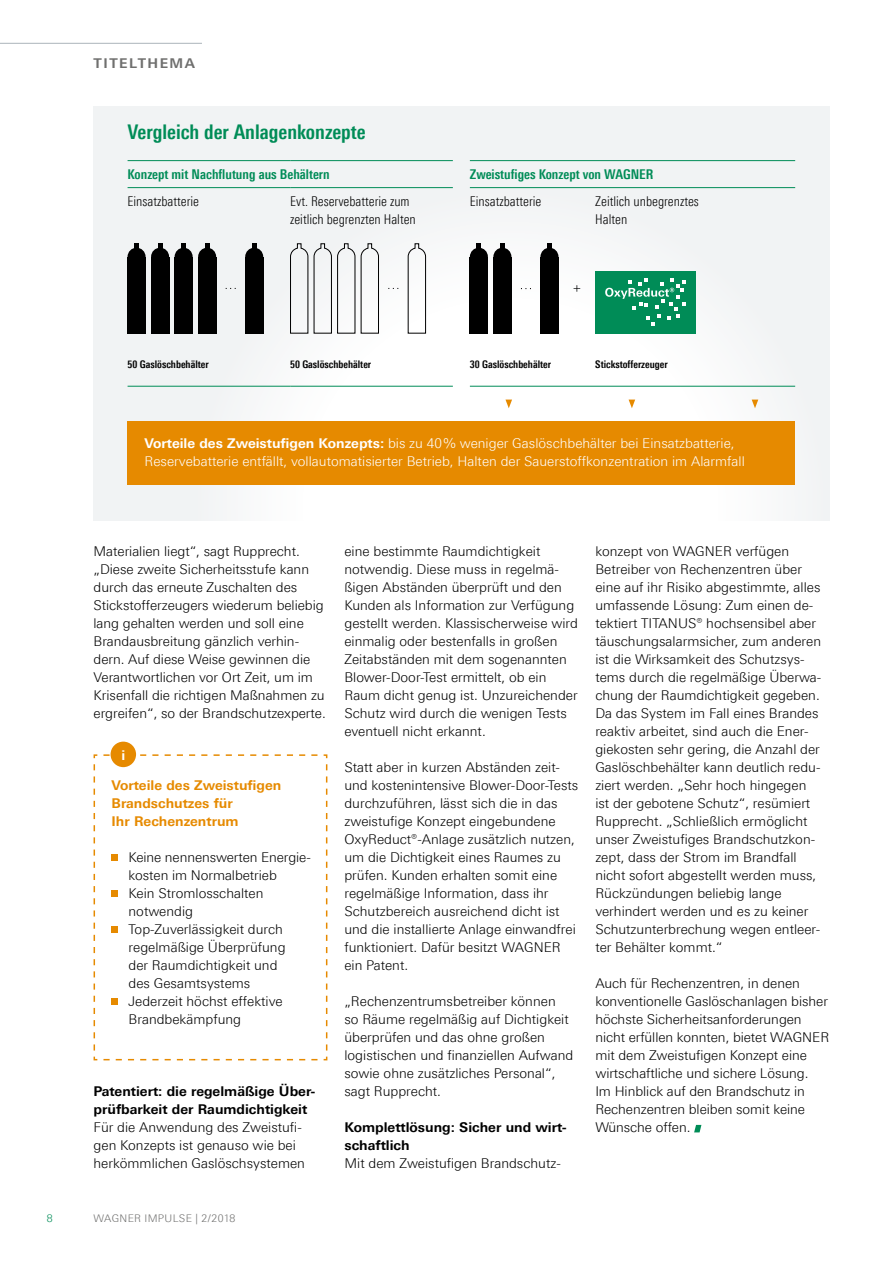
<style>
.page{position:relative;width:893px;height:1263px;background:#fff}
.page>*{position:absolute;margin:0;border:0;box-sizing:border-box;transform-origin:0 0}
.t1{font:700 condensed 20.25px "LT Univers";color:#008c57}
.t2{font:300 13.5px/18px "LT Univers Basic";color:#000}
.t3{font:300 13.5px/18px "LT Univers Basic";color:#fff}
.t4{font:300 condensed 13.5px/18px "LT Univers";color:#000}
.t5{font:700 13.5px/18px "LT Univers Basic";color:#000}
.t6{font:700 condensed 13.5px "LT Univers";color:#008c57}
.t7{font:700 13.5px/18px "LT Univers Basic";color:#e68a00}
.t8{font:700 13.5px "LT Univers Basic";letter-spacing:.115em;color:#6f6f6e}
.t9{font:700 13.5px "LT Univers Basic";color:#fff}
.t10{font:700 condensed 10.5px "LT Univers";color:#000}
.t11{font:300 10.5px "LT Univers Basic";letter-spacing:.03em;color:#6f6f6e}
.t12{font:300 10.5px "LT Univers Basic";color:#008c57}
.s1{font-weight:700}
</style>
<div class="page">
<hr style="left:0;top:43px;width:202px;height:1px;background:#abb4ba">
<svg style="left:694px;top:1125px;width:7px;height:7px"></svg>
<div style="left:94px;top:106px;width:735px;height:414px;background:linear-gradient(to right,#f2f3f3,#f7f8f7)"></div>
<svg style="left:93px;top:754px;width:235px;height:307px"></svg>
<div style="left:112px;top:854px;width:6px;height:7px;background:#e68a00"></div>
<div style="left:112px;top:890px;width:6px;height:7px;background:#e68a00"></div>
<div style="left:112px;top:926px;width:6px;height:7px;background:#e68a00"></div>
<div style="left:112px;top:998px;width:6px;height:7px;background:#e68a00"></div>
<div style="left:111px;top:742px;width:25px;height:25px;background:#e68a00;border-radius:50%"></div>
<hr style="left:128px;top:160px;width:162px;height:1px;background:#008c57">
<hr style="left:290px;top:160px;width:163px;height:1px;background:#008c57">
<hr style="left:128px;top:187px;width:162px;height:1px;background:#008c57">
<hr style="left:290px;top:187px;width:163px;height:1px;background:#008c57">
<hr style="left:128px;top:386px;width:162px;height:1px;background:#008c57">
<hr style="left:290px;top:386px;width:163px;height:1px;background:#008c57">
<hr style="left:470px;top:160px;width:325px;height:1px;background:#008c57">
<hr style="left:470px;top:187px;width:325px;height:1px;background:#008c57">
<hr style="left:470px;top:386px;width:325px;height:1px;background:#008c57">
<div style="left:128px;top:257px;width:18px;height:76px;background:#000"></div>
<div style="left:134px;top:243px;width:5px;height:82px;background:#000"></div>
<div style="left:128px;top:248px;width:18px;height:18px;background:#000;border-radius:50%"></div>
<div style="left:151px;top:257px;width:18px;height:76px;background:#000"></div>
<hr style="left:158px;top:243px;width:4px;height:82px;background:#000">
<div style="left:151px;top:248px;width:18px;height:18px;background:#000;border-radius:50%"></div>
<div style="left:175px;top:257px;width:18px;height:76px;background:#000"></div>
<div style="left:181px;top:243px;width:5px;height:82px;background:#000"></div>
<div style="left:175px;top:248px;width:18px;height:18px;background:#000;border-radius:50%"></div>
<div style="left:198px;top:257px;width:18px;height:76px;background:#000"></div>
<hr style="left:205px;top:243px;width:4px;height:82px;background:#000">
<div style="left:198px;top:248px;width:18px;height:18px;background:#000;border-radius:50%"></div>
<div style="left:245px;top:257px;width:18px;height:76px;background:#000"></div>
<hr style="left:252px;top:243px;width:4px;height:82px;background:#000">
<div style="left:245px;top:248px;width:18px;height:18px;background:#000;border-radius:50%"></div>
<svg style="left:408px;top:243px;width:18px;height:91px"></svg>
<svg style="left:290px;top:243px;width:89px;height:91px"></svg>
<div style="left:595px;top:271px;width:101px;height:62px;background:#008c57"></div>
<svg style="left:605px;top:279px;width:81px;height:46px"></svg>
<div style="left:470px;top:257px;width:18px;height:76px;background:#000"></div>
<hr style="left:477px;top:243px;width:4px;height:82px;background:#000">
<div style="left:470px;top:248px;width:18px;height:18px;background:#000;border-radius:50%"></div>
<div style="left:493px;top:257px;width:18px;height:76px;background:#000"></div>
<hr style="left:500px;top:243px;width:4px;height:82px;background:#000">
<div style="left:493px;top:248px;width:18px;height:18px;background:#000;border-radius:50%"></div>
<div style="left:540px;top:257px;width:18px;height:76px;background:#000"></div>
<div style="left:547px;top:243px;width:5px;height:82px;background:#000"></div>
<div style="left:540px;top:248px;width:18px;height:18px;background:#000;border-radius:50%"></div>
<svg style="left:573px;top:285px;width:7px;height:7px"></svg>
<div style="left:128px;top:421px;width:667px;height:63px;background:#e68a00"></div>
<svg style="left:629px;top:400px;width:6px;height:8px"></svg>
<svg style="left:752px;top:400px;width:6px;height:8px"></svg>
<svg style="left:505px;top:400px;width:7px;height:8px"></svg>
<p class="t8" style="left:94px;top:55px;width:103px">TITELTHEMA</p>
<h1 class="t1" style="left:128px;top:120px;width:240px">Vergleich der Anlagenkonzepte</h1>
<p class="t6" style="left:128px;top:166px;width:204px">Konzept mit Nachflutung aus Behältern</p>
<p class="t6" style="left:470px;top:166px;width:185px">Zweistufiges Konzept von WAGNER</p>
<p class="t4" style="left:128px;top:192px;width:73px">Einsatzbatterie</p>
<p class="t4" style="left:595px;top:192px;width:105px">Zeitlich unbegrenztes<br>Halten</p>
<p class="t4" style="left:290px;top:192px;width:127px">Evt. Reservebatterie zum zeitlich begrenzten Halten</p>
<p class="t4" style="left:470px;top:192px;width:73px">Einsatzbatterie</p>
<p class="t10" style="left:128px;top:358px;width:83px">50 Gaslöschbehälter</p>
<p class="t10" style="left:290px;top:358px;width:83px">50 Gaslöschbehälter</p>
<p class="t10" style="left:470px;top:358px;width:83px">30 Gaslöschbehälter</p>
<p class="t10" style="left:595px;top:358px;width:74px">Stickstofferzeuger</p>
<p class="t3" style="left:145px;top:434px;width:602px"><span class="s1">Vorteile des Zweistufigen Konzepts:</span> bis zu 40% weniger Gaslöschbehälter bei Einsatzbatterie,<br>Reservebatterie entfällt, vollautomatisierter Betrieb, Halten der Sauerstoffkonzentration im Alarmfall</p>
<p class="t2" style="left:94px;top:542px;width:234px">Materialien liegt“, sagt Rupprecht. „Diese zweite Sicherheitsstufe kann durch das erneute Zuschalten des Stickstofferzeugers wiederum beliebig lang gehalten werden und soll eine Brandausbreitung gänzlich verhin&shy;dern. Auf diese Weise gewinnen die Verantwortlichen vor Ort Zeit, um im Krisenfall die richtigen Maßnahmen zu ergreifen“, so der Brandschutzexperte.</p>
<p class="t9" style="left:121px;top:747px;width:5px">i</p>
<p class="t7" style="left:112px;top:776px;width:171px">Vorteile des Zweistufigen<br>Brandschutzes für<br>Ihr Rechenzentrum</p>
<p class="t2" style="left:129px;top:848px;width:184px">Keine nennenswerten Energie&shy;kosten im Normalbetrieb<br>Kein Stromlosschalten notwendig<br>Top-Zuverlässigkeit durch regelmäßige Überprüfung<br>der Raumdichtigkeit und<br>des Gesamtsystems<br>Jederzeit höchst effektive<br>Brandbekämpfung</p>
<p class="t5" style="left:94px;top:1082px;width:223px">Patentiert: die regelmäßige Über&shy;prüfbarkeit der Raumdichtigkeit</p>
<p class="t2" style="left:94px;top:1118px;width:213px">Für die Anwendung des Zweistufi&shy;gen Konzepts ist genauso wie bei herkömmlichen Gaslöschsystemen</p>
<p class="t12" style="left:47px;top:1212px;width:7px">8</p>
<p class="t11" style="left:94px;top:1212px;width:143px">WAGNER IMPULSE | 2/2018</p>
<p class="t2" style="left:344px;top:542px;width:235px">eine bestimmte Raumdichtigkeit notwendig. Diese muss in regelmä&shy;ßigen Abständen überprüft und den Kunden als Information zur Verfügung gestellt werden. Klassischerweise wird einmalig oder bestenfalls in großen Zeitabständen mit dem sogenannten Blower-Door-Test ermittelt, ob ein Raum dicht genug ist. Unzureichender Schutz wird durch die wenigen Tests eventuell nicht erkannt.</p>
<p class="t2" style="left:344px;top:758px;width:235px">Statt aber in kurzen Abständen zeit&shy;und kostenintensive Blower-Door-Tests durchzuführen, lässt sich die in das zweistufige Konzept eingebundene OxyReduct®-Anlage zusätzlich nutzen, um die Dichtigkeit eines Raumes zu prüfen. Kunden erhalten somit eine regelmäßige Information, dass ihr Schutzbereich ausreichend dicht ist und die installierte Anlage einwandfrei funktioniert. Dafür besitzt WAGNER ein Patent.</p>
<p class="t2" style="left:344px;top:992px;width:230px">„Rechenzentrumsbetreiber können<br>so Räume regelmäßig auf Dichtigkeit überprüfen und das ohne großen logistischen und finanziellen Aufwand sowie ohne zusätzliches Personal“, sagt Rupprecht.</p>
<p class="t5" style="left:344px;top:1118px;width:223px">Komplettlösung: Sicher und wirt&shy;schaftlich</p>
<p class="t2" style="left:344px;top:1154px;width:218px">Mit dem Zweistufigen Brandschutz-</p>
<p class="t2" style="left:595px;top:542px;width:228px">konzept von WAGNER verfügen Betreiber von Rechenzentren über eine auf ihr Risiko abgestimmte, alles umfassende Lösung: Zum einen de&shy;tektiert TITANUS® hochsensibel aber täuschungsalarmsicher, zum anderen ist die Wirksamkeit des Schutzsys&shy;tems durch die regelmäßige Überwa&shy;chung der Raumdichtigkeit gegeben.<br>Da das System im Fall eines Brandes reaktiv arbeitet, sind auch die Ener&shy;giekosten sehr gering, die Anzahl der Gaslöschbehälter kann deutlich redu&shy;ziert werden. „Sehr hoch hingegen ist der gebotene Schutz“, resümiert Rupprecht. „Schließlich ermöglicht unser Zweistufiges Brandschutzkon&shy;zept, dass der Strom im Brandfall nicht sofort abgestellt werden muss, Rückzündungen beliebig lange verhindert werden und es zu keiner Schutzunterbrechung wegen entleer&shy;ter Behälter kommt.“</p>
<p class="t2" style="left:595px;top:974px;width:235px">Auch für Rechenzentren, in denen konventionelle Gaslöschanlagen bisher höchste Sicherheitsanforderungen nicht erfüllen konnten, bietet WAGNER mit dem Zweistufigen Konzept eine wirtschaftliche und sichere Lösung.<br>Im Hinblick auf den Brandschutz in Rechenzentren bleiben somit keine Wünsche offen.</p>
</div>
